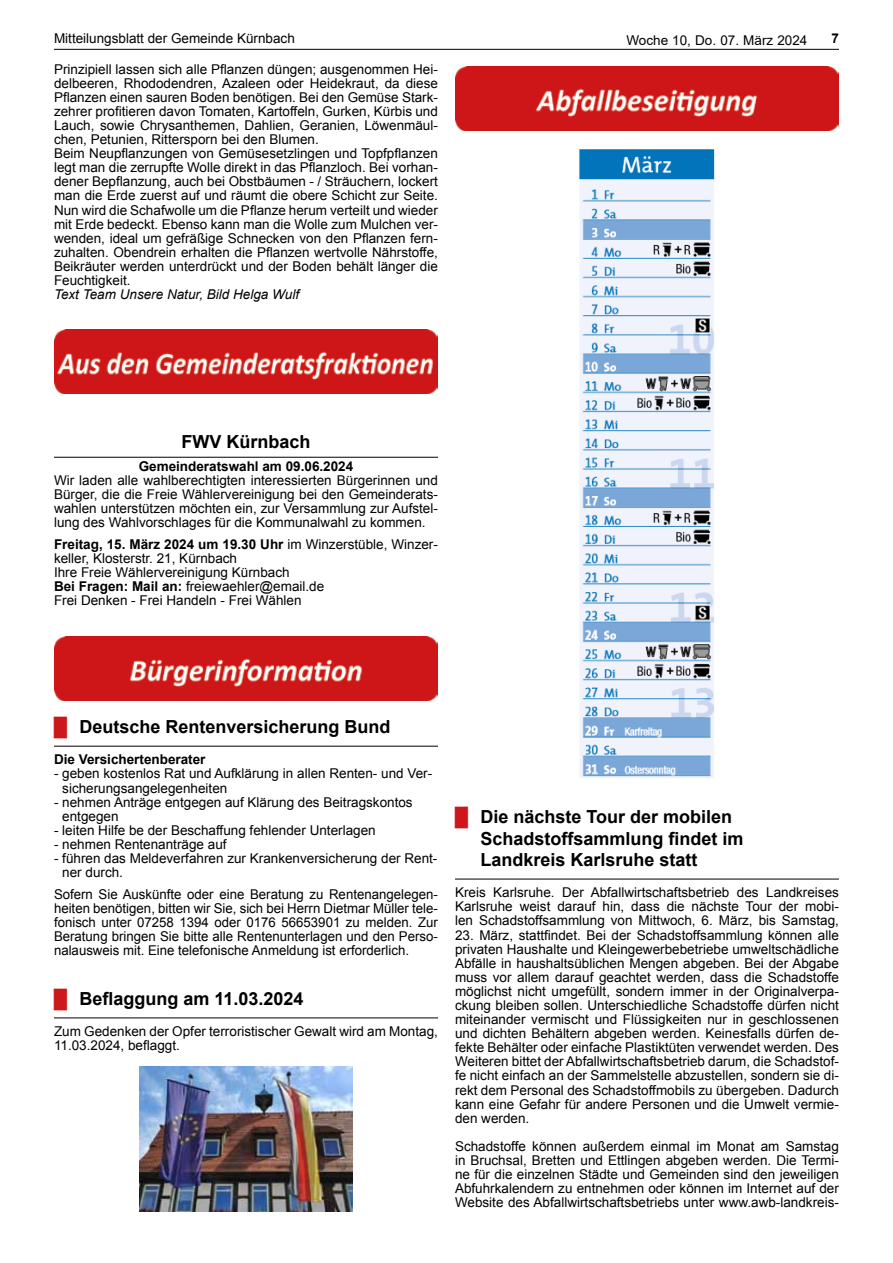
<style>
.page{position:relative;width:893px;height:1263px;background:#fff}
.page>*{position:absolute;margin:0;border:0;box-sizing:border-box;transform-origin:0 0}
.t1{font:700 18px/21.6px "Arial";color:#000}
.t2{font:13.5px/14.1px "Arial";color:#000}
.t3{font:700 13.5px "Arial";color:#000}
.t4{font:italic 13.5px "Arial";color:#000}
.s1{font-weight:700}
.s2{font-family:"Times New Roman";font-weight:400;color:#cd171a}
</style>
<div class="page">
<hr style="left:54px;top:49px;width:785px;height:1px;background:#000">
<hr style="left:54px;top:457px;width:384px;height:1px;background:#000">
<hr style="left:54px;top:746px;width:384px;height:1px;background:#000">
<hr style="left:54px;top:1018px;width:384px;height:1px;background:#000">
<img style="left:54px;top:330px;width:384px;height:64px">
<img style="left:54px;top:636px;width:384px;height:64px">
<img style="left:139px;top:1067px;width:214px;height:144px">
<hr style="left:455px;top:879px;width:384px;height:1px;background:#000">
<img style="left:455px;top:66px;width:384px;height:64px">
<img style="left:579px;top:149px;width:135px;height:629px">
<p class="t2" style="left:54px;top:31px;width:242px">Mitteilungsblatt der Gemeinde Kürnbach</p>
<p class="t2" style="left:626px;top:34px;width:182px">Woche 10, Do. 07. März 2024</p>
<p class="t3" style="left:831px;top:29px;width:9px">7</p>
<p class="t2" style="left:54px;top:62px;width:385px">Prinzipiell lassen sich alle Pflanzen düngen; ausgenommen Hei&shy;delbeeren, Rhododendren, Azaleen oder Heidekraut, da diese Pflanzen einen sauren Boden benötigen. Bei den Gemüse Stark&shy;zehrer profitieren davon Tomaten, Kartoffeln, Gurken, Kürbis und Lauch, sowie Chrysanthemen, Dahlien, Geranien, Löwenmäul&shy;chen, Petunien, Rittersporn bei den Blumen.<br>Beim Neupflanzungen von Gemüsesetzlingen und Topfpflanzen legt man die zerrupfte Wolle direkt in das Pflanzloch. Bei vorhan&shy;dener Bepflanzung, auch bei Obstbäumen - / Sträuchern, lockert man die Erde zuerst auf und räumt die obere Schicht zur Seite.<br>Nun wird die Schafwolle um die Pflanze herum verteilt und wieder mit Erde bedeckt. Ebenso kann man die Wolle zum Mulchen ver&shy;wenden, ideal um gefräßige Schnecken von den Pflanzen fern&shy;zuhalten. Obendrein erhalten die Pflanzen wertvolle Nährstoffe, Beikräuter werden unterdrückt und der Boden behält länger die Feuchtigkeit.</p>
<p class="t4" style="left:54px;top:286px;width:247px">Text Team Unsere Natur, Bild Helga Wulf</p>
<h1 class="t1" style="left:181px;top:432px;width:131px">FWV Kürnbach</h1>
<p class="t3" style="left:139px;top:457px;width:216px">Gemeinderatswahl am 09.06.2024</p>
<p class="t2" style="left:54px;top:473px;width:385px;text-align:justify">Wir laden alle wahlberechtigten interessierten Bürgerinnen und Bürger, die die Freie Wählervereinigung bei den Gemeinderats&shy;wahlen unterstützen möchten ein, zur Versammlung zur Aufstel&shy;lung des Wahlvorschlages für die Kommunalwahl zu kommen.</p>
<p class="t2" style="left:54px;top:537px;width:385px"><span class="s1">Freitag, 15. März 2024 um 19.30 Uhr</span> im Winzerstüble, Winzer&shy;keller, Klosterstr. 21, Kürnbach<br>Ihre Freie Wählervereinigung Kürnbach<br><span class="s1">Bei Fragen: Mail an:</span> freiewaehler@email.de<br>Frei Denken - Frei Handeln - Frei Wählen</p>
<h1 class="t1" style="left:54px;top:717px;width:338px"><span class="s2">█</span> Deutsche Rentenversicherung Bund</h1>
<p class="t3" style="left:54px;top:751px;width:153px">Die Versichertenberater</p>
<p class="t2" style="left:62px;top:767px;width:371px;text-indent:-8px">- geben kostenlos Rat und Aufklärung in allen Renten- und Ver&shy;sicherungsangelegenheiten</p>
<p class="t2" style="left:62px;top:795px;width:352px;text-indent:-8px">- nehmen Anträge entgegen auf Klärung des Beitragskontos entgegen</p>
<p class="t2" style="left:54px;top:823px;width:323px">- leiten Hilfe be der Beschaffung fehlender Unterlagen</p>
<p class="t2" style="left:54px;top:837px;width:174px">- nehmen Rentenanträge auf</p>
<p class="t2" style="left:62px;top:851px;width:377px;text-indent:-8px">- führen das Meldeverfahren zur Krankenversicherung der Rent&shy;ner durch.</p>
<p class="t2" style="left:54px;top:887px;width:385px;text-align:justify">Sofern Sie Auskünfte oder eine Beratung zu Rentenangelegen&shy;heiten benötigen, bitten wir Sie, sich bei Herrn Dietmar Müller tele&shy;fonisch unter 07258 1394 oder 0176 56653901 zu melden. Zur Beratung bringen Sie bitte alle Rentenunterlagen und den Perso&shy;nalausweis mit. Eine telefonische Anmeldung ist erforderlich.</p>
<h1 class="t1" style="left:54px;top:988px;width:251px"><span class="s2">█</span> Beflaggung am 11.03.2024</h1>
<p class="t2" style="left:54px;top:1024px;width:385px">Zum Gedenken der Opfer terroristischer Gewalt wird am Montag,<br>11.03.2024, beflaggt.</p>
<h1 class="t1" style="left:480px;top:806px;width:265px;text-indent:-26px"><span class="s2">█</span> Die nächste Tour der mobilen<br>Schadstoffsammlung findet im<br>Landkreis Karlsruhe statt</h1>
<p class="t2" style="left:455px;top:885px;width:385px;text-align:justify">Kreis Karlsruhe. Der Abfallwirtschaftsbetrieb des Landkreises Karlsruhe weist darauf hin, dass die nächste Tour der mobi&shy;len Schadstoffsammlung von Mittwoch, 6. März, bis Samstag,</p>
<p class="t2" style="left:455px;top:928px;width:385px;text-align:justify">23. März, stattfindet. Bei der Schadstoffsammlung können alle privaten Haushalte und Kleingewerbebetriebe umweltschädliche Abfälle in haushaltsüblichen Mengen abgeben. Bei der Abgabe muss vor allem darauf geachtet werden, dass die Schadstoffe möglichst nicht umgefüllt, sondern immer in der Originalverpa&shy;ckung bleiben sollen. Unterschiedliche Schadstoffe dürfen nicht miteinander vermischt und Flüssigkeiten nur in geschlossenen und dichten Behältern abgeben werden. Keinesfalls dürfen de&shy;fekte Behälter oder einfache Plastiktüten verwendet werden. Des Weiteren bittet der Abfallwirtschaftsbetrieb darum, die Schadstof&shy;fe nicht einfach an der Sammelstelle abzustellen, sondern sie di&shy;rekt dem Personal des Schadstoffmobils zu übergeben. Dadurch kann eine Gefahr für andere Personen und die Umwelt vermie&shy;den werden.</p>
<p class="t2" style="left:455px;top:1139px;width:385px;text-align:justify">Schadstoffe können außerdem einmal im Monat am Samstag in Bruchsal, Bretten und Ettlingen abgeben werden. Die Termi&shy;ne für die einzelnen Städte und Gemeinden sind den jeweiligen Abfuhrkalendern zu entnehmen oder können im Internet auf der Website des Abfallwirtschaftsbetriebs unter www.awb-landkreis-</p>
</div>
